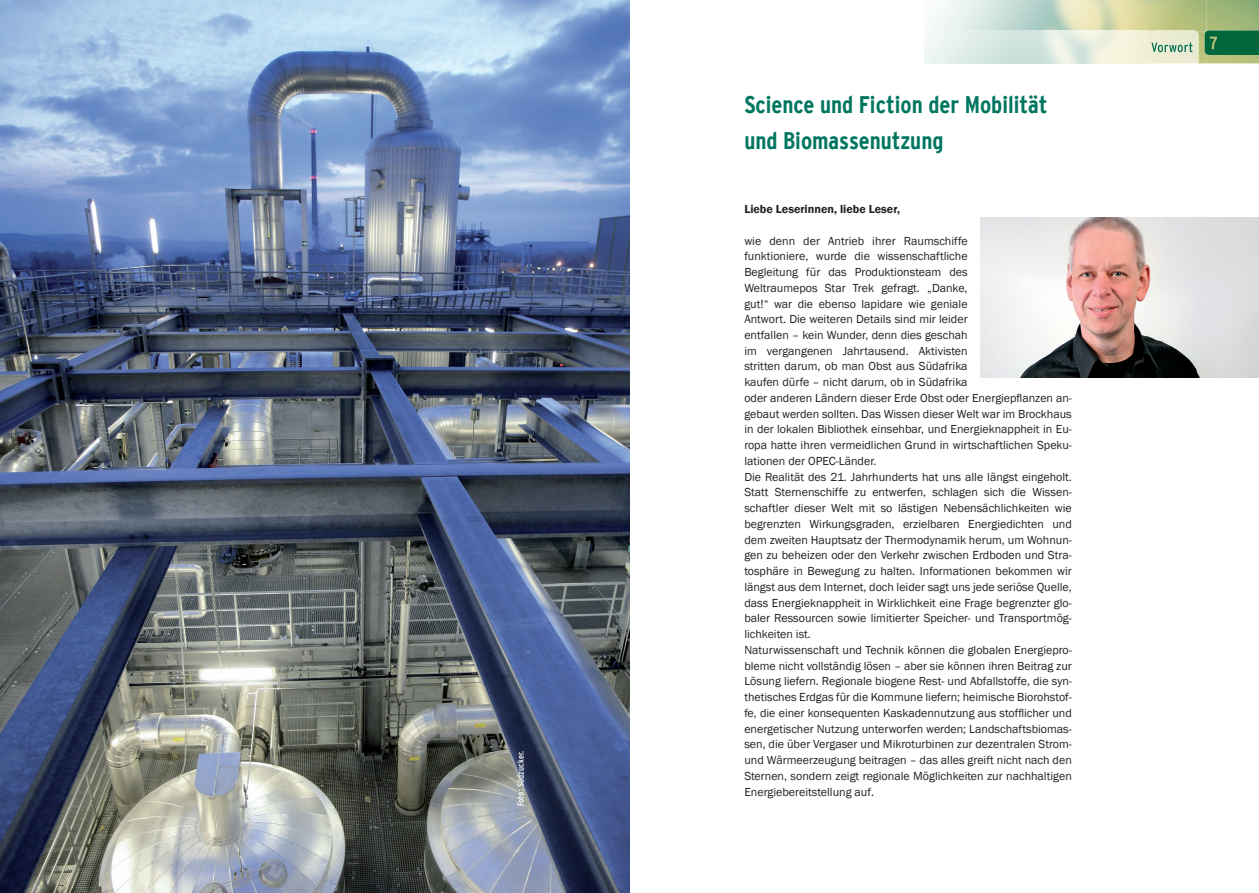
<style>
.page{position:relative;width:1259px;height:893px;background:#fff}
.page>*{position:absolute;margin:0;border:0;box-sizing:border-box;transform-origin:0 0}
.t1{font:700 condensed 24px/36px "Interstate";color:#007660}
.t2{font:12px/15.8px "Franklin Gothic";color:#231f20}
.t3{font:600 12px "Franklin Gothic";color:#231f20}
.t4{font:condensed 9px "Interstate";letter-spacing:.015em;color:#fff}
</style>
<div class="page">
<div style="left:924px;top:0;width:19px;height:30px;background:#f7faf9"></div>
<img style="left:1153px;top:0;width:106px;height:32px">
<img style="left:1198px;top:32px;width:8px;height:31px">
<img style="left:1206px;top:55px;width:53px;height:8px">
<svg style="left:629px;top:30px;width:569px;height:34px"></svg>
<img style="left:924px;top:30px;width:274px;height:33px">
<img style="left:1151px;top:42px;width:41px;height:10px">
<img style="left:1204px;top:30px;width:55px;height:25px">
<svg style="left:1209px;top:37px;width:7px;height:12px"></svg>
<img style="left:0;top:0;width:629px;height:893px">
<img style="left:980px;top:218px;width:279px;height:159px">
<p class="t4" style="left:516px;top:806px;width:57px;rotate:-90deg">Foto: Südzucker.</p>
<h1 class="t1" style="left:744px;top:86px;width:305px">Science und Fiction der Mobilität und Biomassenutzung</h1>
<p class="t3" style="left:744px;top:202px;width:157px">Liebe Leserinnen, liebe Leser,</p>
<p class="t2" style="left:744px;top:233px;width:329px">wie denn der Antrieb ihrer Raumschiffe<br>funktioniere, wurde die wissenschaftliche<br>Begleitung für das Produktionsteam des<br>Weltraumepos Star Trek gefragt. „Danke,<br>gut!“ war die ebenso lapidare wie geniale<br>Antwort. Die weiteren Details sind mir leider<br>entfallen – kein Wunder, denn dies geschah<br>im vergangenen Jahrtausend. Aktivisten<br>stritten darum, ob man Obst aus Südafrika<br>kaufen dürfe – nicht darum, ob in Südafrika<br>oder anderen Ländern dieser Erde Obst oder Energiepflanzen an&shy;gebaut werden sollten. Das Wissen dieser Welt war im Brockhaus in der lokalen Bibliothek einsehbar, und Energieknappheit in Eu&shy;ropa hatte ihren vermeidlichen Grund in wirtschaftlichen Speku&shy;lationen der OPEC-Länder.<br>Die Realität des 21. Jahrhunderts hat uns alle längst eingeholt.<br>Statt Sternenschiffe zu entwerfen, schlagen sich die Wissen&shy;schaftler dieser Welt mit so lästigen Nebensächlichkeiten wie begrenzten Wirkungsgraden, erzielbaren Energiedichten und dem zweiten Hauptsatz der Thermodynamik herum, um Wohnun&shy;gen zu beheizen oder den Verkehr zwischen Erdboden und Stra&shy;tosphäre in Bewegung zu halten. Informationen bekommen wir längst aus dem Internet, doch leider sagt uns jede seriöse Quelle, dass Energieknappheit in Wirklichkeit eine Frage begrenzter glo&shy;baler Ressourcen sowie limitierter Speicher- und Transportmög&shy;lichkeiten ist.<br>Naturwissenschaft und Technik können die globalen Energiepro&shy;bleme nicht vollständig lösen – aber sie können ihren Beitrag zur Lösung liefern. Regionale biogene Rest- und Abfallstoffe, die syn&shy;thetisches Erdgas für die Kommune liefern; heimische Biorohstof&shy;fe, die einer konsequenten Kaskadennutzung aus stofflicher und energetischer Nutzung unterworfen werden; Landschaftsbiomas&shy;sen, die über Vergaser und Mikroturbinen zur dezentralen Strom&shy;und Wärmeerzeugung beitragen – das alles greift nicht nach den Sternen, sondern zeigt regionale Möglichkeiten zur nachhaltigen Energiebereitstellung auf.</p>
</div>
